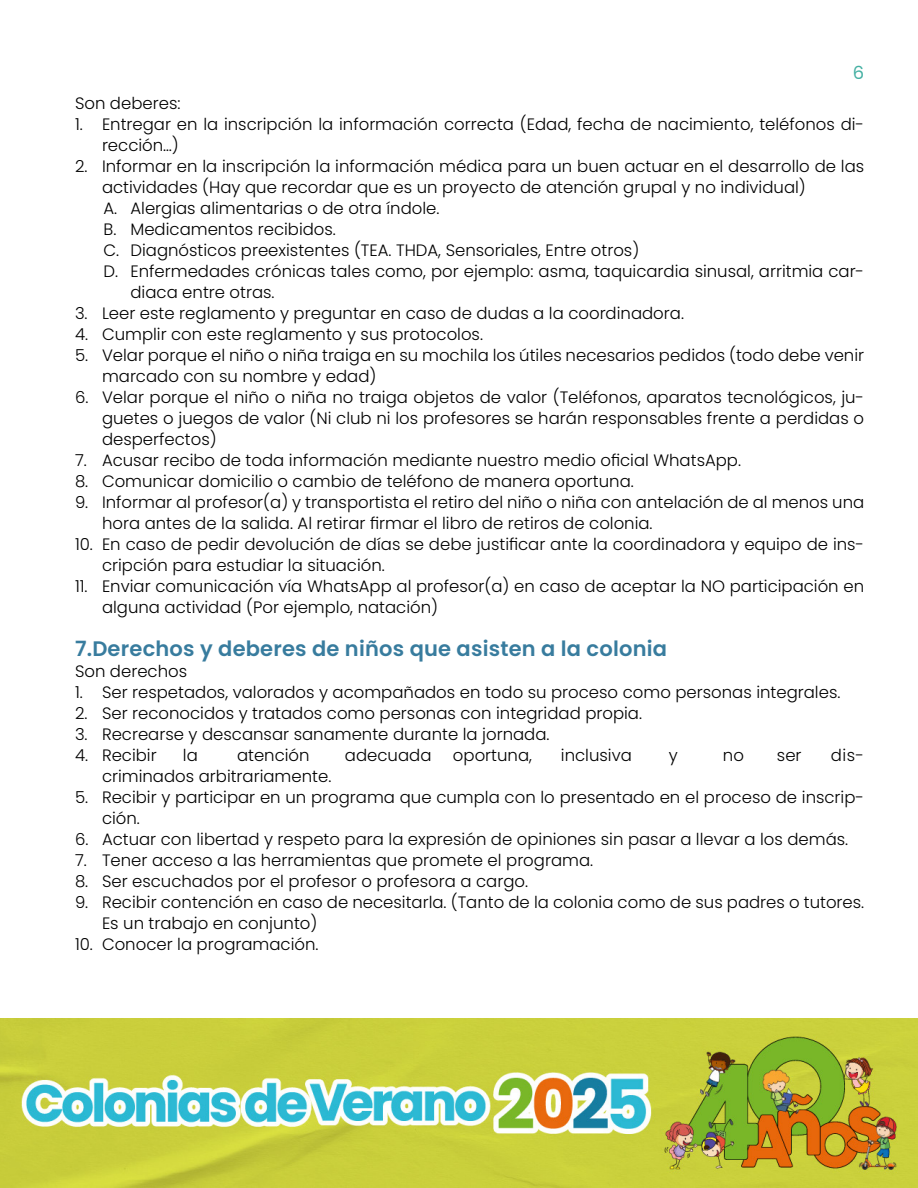
<style>
.page{position:relative;width:918px;height:1188px;background:#fff}
.page>*{position:absolute;margin:0;border:0;box-sizing:border-box;transform-origin:0 0}
.t1{font:600 21px "Poppins";letter-spacing:.01em;color:#387c9e}
.t2{font:18px "Poppins";color:#45b0a3}
.t3{font:300 16.5px/21px "Poppins";color:#000}
</style>
<div class="page">
<img style="left:0;top:1018px;width:918px;height:170px">
<p class="t2" style="left:853px;top:62px;width:13px">6</p>
<p class="t3" style="left:75px;top:93px;width:107px">Son deberes:</p>
<p class="t3" style="left:102px;top:114px;width:764px;text-indent:-27px">1. Entregar en la inscripción la información correcta (Edad, fecha de nacimiento, teléfonos di&shy;rección…)</p>
<p class="t3" style="left:102px;top:156px;width:764px;text-indent:-27px">2. Informar en la inscripción la información médica para un buen actuar en el desarrollo de las actividades (Hay que recordar que es un proyecto de atención grupal y no individual)</p>
<p class="t3" style="left:104px;top:198px;width:337px">A. Alergias alimentarias o de otra índole.</p>
<p class="t3" style="left:104px;top:219px;width:234px">B. Medicamentos recibidos.</p>
<p class="t3" style="left:104px;top:240px;width:537px">C. Diagnósticos preexistentes (TEA. THDA, Sensoriales, Entre otros)</p>
<p class="t3" style="left:130px;top:261px;width:735px;text-indent:-27px">D. Enfermedades crónicas tales como, por ejemplo: asma, taquicardia sinusal, arritmia car&shy;diaca entre otras.</p>
<p class="t3" style="left:75px;top:303px;width:611px">3. Leer este reglamento y preguntar en caso de dudas a la coordinadora.</p>
<p class="t3" style="left:75px;top:324px;width:410px">4. Cumplir con este reglamento y sus protocolos.</p>
<p class="t3" style="left:102px;top:345px;width:764px;text-indent:-27px">5. Velar porque el niño o niña traiga en su mochila los útiles necesarios pedidos (todo debe venir marcado con su nombre y edad)</p>
<p class="t3" style="left:102px;top:387px;width:764px;text-align:justify;text-indent:-27px">6. Velar porque el niño o niña no traiga objetos de valor (Teléfonos, aparatos tecnológicos, ju&shy;guetes o juegos de valor (Ni club ni los profesores se harán responsables frente a perdidas o desperfectos)</p>
<p class="t3" style="left:75px;top:450px;width:668px">7. Acusar recibo de toda información mediante nuestro medio oficial WhatsApp.</p>
<p class="t3" style="left:75px;top:471px;width:560px">8. Comunicar domicilio o cambio de teléfono de manera oportuna.</p>
<p class="t3" style="left:102px;top:492px;width:764px;text-indent:-27px">9. Informar al profesor(a) y transportista el retiro del niño o niña con antelación de al menos una hora antes de la salida. Al retirar firmar el libro de retiros de colonia.</p>
<p class="t3" style="left:102px;top:534px;width:764px;text-indent:-27px">10. En caso de pedir devolución de días se debe justificar ante la coordinadora y equipo de ins&shy;cripción para estudiar la situación.</p>
<p class="t3" style="left:102px;top:576px;width:764px;text-indent:-27px">11. Enviar comunicación vía WhatsApp al profesor(a) en caso de aceptar la NO participación en alguna actividad (Por ejemplo, natación)</p>
<p class="t1" style="left:75px;top:637px;width:594px">7.Derechos y deberes de niños que asisten a la colonia</p>
<p class="t3" style="left:75px;top:661px;width:114px">Son derechos</p>
<p class="t3" style="left:75px;top:682px;width:767px">1. Ser respetados, valorados y acompañados en todo su proceso como personas integrales.</p>
<p class="t3" style="left:75px;top:703px;width:569px">2. Ser reconocidos y tratados como personas con integridad propia.</p>
<p class="t3" style="left:75px;top:724px;width:476px">3. Recrearse y descansar sanamente durante la jornada.</p>
<p class="t3" style="left:75px;top:745px;width:83px">4. Recibir</p>
<p class="t3" style="left:183px;top:745px;width:16px">la</p>
<p class="t3" style="left:237px;top:745px;width:74px">atención</p>
<p class="t3" style="left:345px;top:745px;width:88px">adecuada</p>
<p class="t3" style="left:453px;top:745px;width:81px">oportuna,</p>
<p class="t3" style="left:561px;top:745px;width:72px">inclusiva</p>
<p class="t3" style="left:669px;top:745px;width:10px">y</p>
<p class="t3" style="left:723px;top:745px;width:23px">no</p>
<p class="t3" style="left:777px;top:745px;width:26px">ser</p>
<p class="t3" style="left:831px;top:745px;width:35px">dis-</p>
<p class="t3" style="left:102px;top:766px;width:231px">criminados arbitrariamente.</p>
<p class="t3" style="left:102px;top:787px;width:764px;text-indent:-27px">5. Recibir y participar en un programa que cumpla con lo presentado en el proceso de inscrip&shy;ción.</p>
<p class="t3" style="left:75px;top:829px;width:775px">6. Actuar con libertad y respeto para la expresión de opiniones sin pasar a llevar a los demás.</p>
<p class="t3" style="left:75px;top:850px;width:520px">7. Tener acceso a las herramientas que promete el programa.</p>
<p class="t3" style="left:75px;top:871px;width:455px">8. Ser escuchados por el profesor o profesora a cargo.</p>
<p class="t3" style="left:102px;top:892px;width:764px;text-indent:-27px">9. Recibir contención en caso de necesitarla. (Tanto de la colonia como de sus padres o tutores.<br>Es un trabajo en conjunto)</p>
<p class="t3" style="left:75px;top:934px;width:245px">10. Conocer la programación.</p>
</div>
